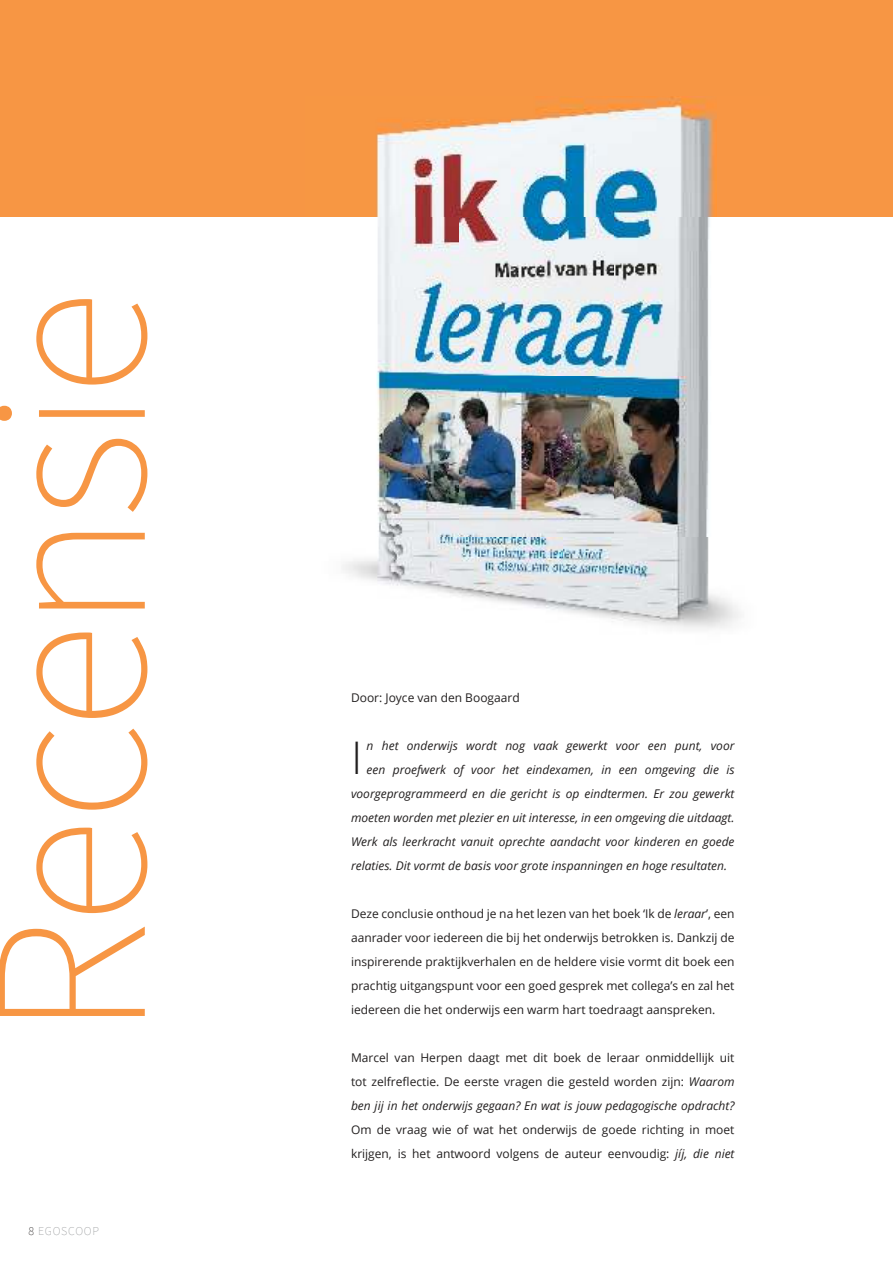
<style>
.page{position:relative;width:893px;height:1263px;background:#fff}
.page>*{position:absolute;margin:0;border:0;box-sizing:border-box;transform-origin:0 0}
.t1{font:200 221.25px "Source Sans Pro";letter-spacing:-.03em;color:#f79644}
.t2{font:300 45px "Open Sans";color:#221f1f}
.t3{font:12px/24px "Open Sans";color:#221f1f;text-align:justify}
.t4{font:italic 12px "Open Sans";color:#221f1f}
.t5{font:200 12px "Source Sans Pro";letter-spacing:.06em;color:#939597}
.s1{color:#221f1f}
.s2{font-style:italic}
</style>
<div class="page">
<div style="left:0;top:0;width:893px;height:216px;background:#f79644"></div>
<img style="left:305px;top:96px;width:465px;height:533px">
<h1 class="t1" style="left:-61px;top:1038px;width:749px;rotate:-90deg">Recensie</h1>
<p class="t5" style="left:29px;top:1224px;width:72px"><span class="s1">8</span> EGOSCOOP</p>
<p class="t3" style="left:351px;top:685px;width:170px">Door: Joyce van den Boogaard</p>
<p class="t4" style="left:367px;top:741px;width:369px">n het onderwijs wordt nog vaak gewerkt voor een punt, voor</p>
<p class="t4" style="left:367px;top:765px;width:369px">een proefwerk of voor het eindexamen, in een omgeving die is</p>
<p class="t4" style="left:351px;top:789px;width:385px">voorgeprogrammeerd en die gericht is op eindtermen. Er zou gewerkt</p>
<p class="t4" style="left:351px;top:813px;width:385px">moeten worden met plezier en uit interesse, in een omgeving die uitdaagt.</p>
<p class="t4" style="left:351px;top:837px;width:385px">Werk als leerkracht vanuit oprechte aandacht voor kinderen en goede</p>
<p class="t4" style="left:351px;top:861px;width:378px">relaties. Dit vormt de basis voor grote inspanningen en hoge resultaten.</p>
<p class="t3" style="left:351px;top:903px;width:385px">Deze conclusie onthoud je na het lezen van het boek ‘Ik de <span class="s2">leraar</span>’, een aanrader voor iedereen die bij het onderwijs betrokken is. Dankzij de inspirerende praktijkverhalen en de heldere visie vormt dit boek een prachtig uitgangspunt voor een goed gesprek met collega’s en zal het iedereen die het onderwijs een warm hart toedraagt aanspreken.</p>
<p class="t3" style="left:351px;top:1047px;width:385px">Marcel van Herpen daagt met dit boek de leraar onmiddellijk uit tot zelfrelectie. De eerste vragen die gesteld worden zijn: <span class="s2">Waarom ben jij in het onderwijs gegaan? En wat is jouw pedagogische opdracht?</span></p>
<p class="t3" style="left:351px;top:1119px;width:385px">Om de vraag wie of wat het onderwijs de goede richting in moet krijgen, is het antwoord volgens de auteur eenvoudig: <span class="s2">jíj, die niet</span></p>
<h2 class="t2" style="left:351px;top:732px;width:13px">I</h2>
</div>
